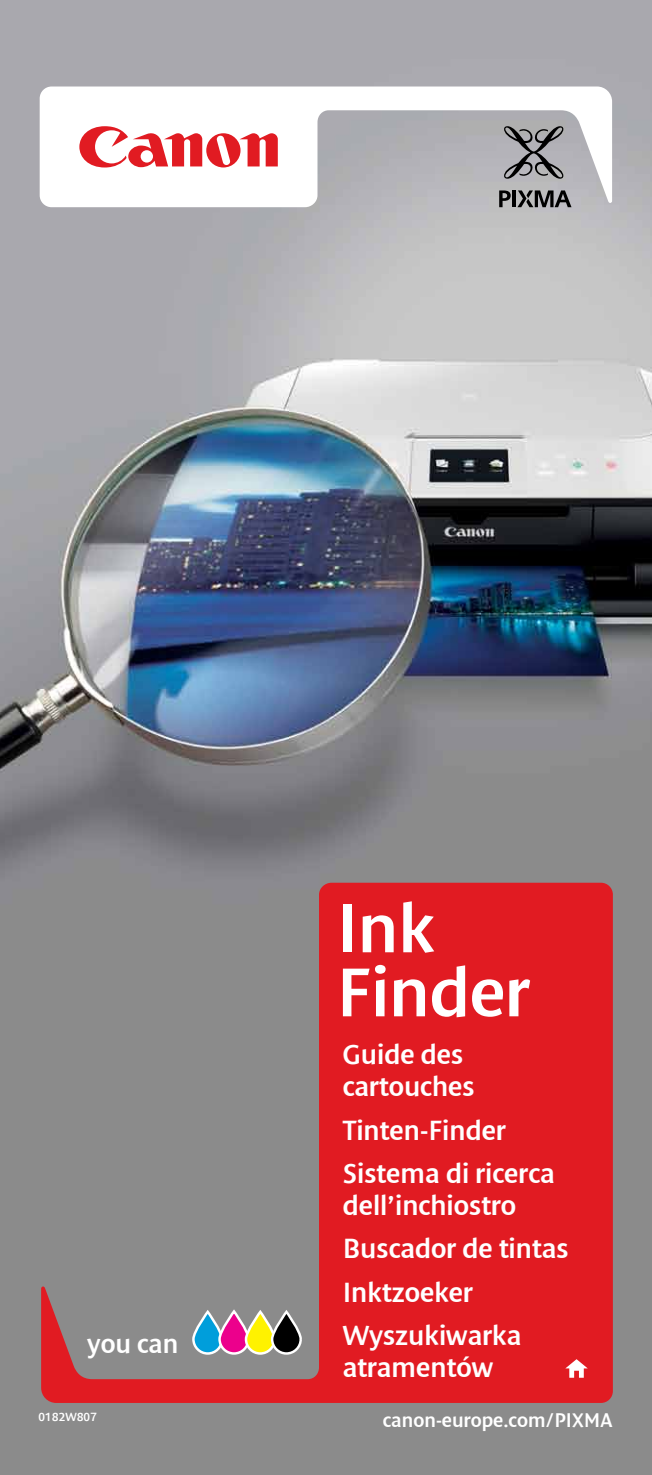
<style>
.page{position:relative;width:652px;height:1475px;background:#fff}
.page>*{position:absolute;margin:0;border:0;box-sizing:border-box;transform-origin:0 0}
.t1{font:70px/64px "Denda New";color:#fff}
.t2{font:28px/43.4px "Denda New";color:#fff}
.t3{font:27px "Denda New";color:#fff}
.t4{font:20px "Denda New";color:#fff}
.t5{font:12px "Denda New";color:#fff}
</style>
<div class="page">
<img style="left:0;top:0;width:652px;height:1474px">
<svg style="left:41px;top:882px;width:572px;height:520px;background:#ba4d51"></svg>
<svg style="left:40px;top:86px;width:572px;height:121px"></svg>
<svg style="left:79px;top:126px;width:199px;height:41px"></svg>
<svg style="left:499px;top:190px;width:12px;height:17px"></svg>
<hr style="left:513px;top:190px;width:3px;height:17px;background:#000">
<svg style="left:517px;top:190px;width:54px;height:17px"></svg>
<svg style="left:504px;top:126px;width:59px;height:53px;background:#828285"></svg>
<svg style="left:193px;top:1310px;width:30px;height:43px"></svg>
<div style="left:192px;top:1310px;width:31px;height:44px;border:2px solid #fff;border-radius:14px"></div>
<svg style="left:219px;top:1310px;width:30px;height:43px"></svg>
<div style="left:218px;top:1309px;width:32px;height:45px;border:2px solid #fff;border-radius:14px"></div>
<svg style="left:245px;top:1310px;width:30px;height:43px"></svg>
<div style="left:245px;top:1310px;width:31px;height:44px;border:2px solid #fff;border-radius:14px"></div>
<svg style="left:272px;top:1310px;width:29px;height:43px"></svg>
<div style="left:271px;top:1310px;width:31px;height:44px;border:2px solid #fff;border-radius:14px"></div>
<svg style="left:565px;top:1358px;width:23px;height:19px"></svg>
<p class="t3" style="left:87px;top:1329px;width:93px">you can</p>
<p class="t5" style="left:39px;top:1409px;width:60px">0182W807</p>
<h1 class="t1" style="left:336px;top:897px;width:195px">Ink<br>Finder</h1>
<p class="t2" style="left:343px;top:1038px;width:134px;line-height:32px">Guide des cartouches</p>
<p class="t2" style="left:343px;top:1108px;width:214px">Tinten-Finder<br>Sistema di ricerca</p>
<p class="t2" style="left:343px;top:1183px;width:227px">dell’inchiostro<br>Buscador de tintas<br>Inktzoeker<br>Wyszukiwarka</p>
<p class="t2" style="left:343px;top:1345px;width:152px">atramentów</p>
<p class="t4" style="left:383px;top:1408px;width:231px">canon-europe.com/PIXMA</p>
</div>
